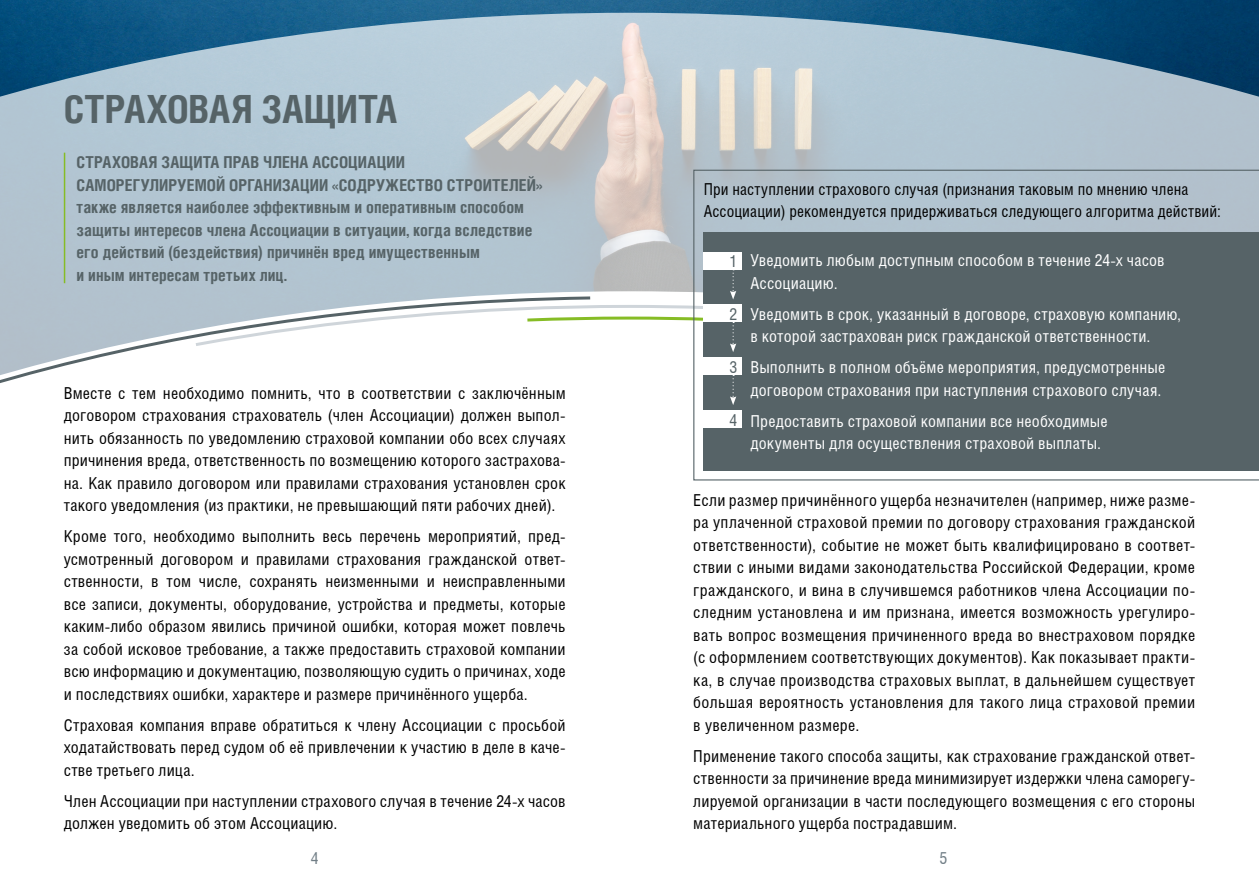
<style>
.page{position:relative;width:1259px;height:893px;background:#fff}
.page>*{position:absolute;margin:0;border:0;box-sizing:border-box;transform-origin:0 0}
.t1{font:700 39px "Helios Cond";letter-spacing:.005em;color:#566367}
.t2{font:16.5px/22.5px "Helios Cond";letter-spacing:.01em;color:#000;text-align:justify}
.t3{font:16.5px/22.5px "Helios Cond";letter-spacing:.01em;color:#fff}
.t4{font:700 16.5px/22.5px "Helios Cond";letter-spacing:.005em;color:#566367}
.t5{font:16.5px/22.5px "Helios Cond";letter-spacing:.01em;color:#000;scale:.96 1}
.t6{font:16.5px "Helios Cond";color:#566367}
.t7{font:16.5px "Helios Cond";color:#717e86}
</style>
<div class="page">
<img style="left:0;top:0;width:1259px;height:13px">
<svg style="left:0;top:13px;width:1259px;height:278px;background:#a2b8c6"></svg>
<svg style="left:0;top:295px;width:192px;height:88px"></svg>
<hr style="left:64px;top:153px;width:1px;height:130px;background:#86bc25">
<svg style="left:693px;top:170px;width:566px;height:310px;background:#717e83"></svg>
<svg style="left:192px;top:269px;width:604px;height:83px"></svg>
<svg style="left:730px;top:375px;width:6px;height:30px"></svg>
<h1 class="t1" style="left:64px;top:86px;width:335px">СТРАХОВАЯ ЗАЩИТА</h1>
<p class="t4" style="left:77px;top:151px;width:467px">СТРАХОВАЯ ЗАЩИТА ПРАВ ЧЛЕНА АССОЦИАЦИИ САМОРЕГУЛИРУЕМОЙ ОРГАНИЗАЦИИ «СОДРУЖЕСТВО СТРОИТЕЛЕЙ» также является наиболее эффективным и оперативным способом защиты интересов члена Ассоциации в ситуации, когда вследствие его действий (бездействия) причинён вред имущественным<br>и иным интересам третьих лиц.</p>
<p class="t2" style="left:64px;top:381px;width:503px">Вместе с тем необходимо помнить, что в соответствии с заключённым договором страхования страхователь (член Ассоциации) должен выпол&shy;нить обязанность по уведомлению страховой компании обо всех случаях причинения вреда, ответственность по возмещению которого застрахова&shy;на. Как правило договором или правилами страхования установлен срок такого уведомления (из практики, не превышающий пяти рабочих дней).</p>
<p class="t2" style="left:64px;top:525px;width:503px">Кроме того, необходимо выполнить весь перечень мероприятий, пред&shy;усмотренный договором и правилами страхования гражданской ответ&shy;ственности, в том числе, сохранять неизменными и неисправленными все записи, документы, оборудование, устройства и предметы, которые каким-либо образом явились причиной ошибки, которая может повлечь за собой исковое требование, а также предоставить страховой компании всю информацию и документацию, позволяющую судить о причинах, ходе и последствиях ошибки, характере и размере причинённого ущерба.</p>
<p class="t2" style="left:64px;top:713px;width:503px">Страховая компания вправе обратиться к члену Ассоциации с просьбой ходатайствовать перед судом об её привлечении к участию в деле в каче&shy;стве третьего лица.</p>
<p class="t2" style="left:64px;top:789px;width:503px">Член Ассоциации при наступлении страхового случая в течение 24-х часов должен уведомить об этом Ассоциацию.</p>
<p class="t5" style="left:704px;top:178px;width:540px">При наступлении страхового случая (признания таковым по мнению члена<br>Ассоциации) рекомендуется придерживаться следующего алгоритма действий:</p>
<p class="t6" style="left:729px;top:251px;width:9px">1</p>
<p class="t6" style="left:729px;top:304px;width:9px">2</p>
<p class="t6" style="left:729px;top:357px;width:9px">3</p>
<p class="t6" style="left:729px;top:410px;width:9px">4</p>
<p class="t3" style="left:750px;top:249px;width:415px">Уведомить любым доступным способом в течение 24-х часов<br>Ассоциацию.</p>
<p class="t3" style="left:750px;top:302px;width:432px">Уведомить в срок, указанный в договоре, страховую компанию, в которой застрахован риск гражданской ответственности.</p>
<p class="t3" style="left:750px;top:356px;width:416px">Выполнить в полном объёме мероприятия, предусмотренные договором страхования при наступления страхового случая.</p>
<p class="t3" style="left:750px;top:409px;width:359px">Предоставить страховой компании все необходимые документы для осуществления страховой выплаты.</p>
<p class="t2" style="left:693px;top:488px;width:503px">Если размер причинённого ущерба незначителен (например, ниже разме&shy;ра уплаченной страховой премии по договору страхования гражданской ответственности), событие не может быть квалифицировано в соответ&shy;ствии с иными видами законодательства Российской Федерации, кроме гражданского, и вина в случившемся работников члена Ассоциации по&shy;следним установлена и им признана, имеется возможность урегулиро&shy;вать вопрос возмещения причиненного вреда во внестраховом порядке (с оформлением соответствующих документов). Как показывает практи&shy;ка, в случае производства страховых выплат, в дальнейшем существует большая вероятность установления для такого лица страховой премии в увеличенном размере.</p>
<p class="t2" style="left:693px;top:744px;width:503px">Применение такого способа защиты, как страхование гражданской ответ&shy;ственности за причинение вреда минимизирует издержки члена саморегу&shy;лируемой организации в части последующего возмещения с его стороны материального ущерба пострадавшим.</p>
<p class="t7" style="left:311px;top:848px;width:9px">4</p>
<p class="t7" style="left:939px;top:848px;width:9px">5</p>
</div>
